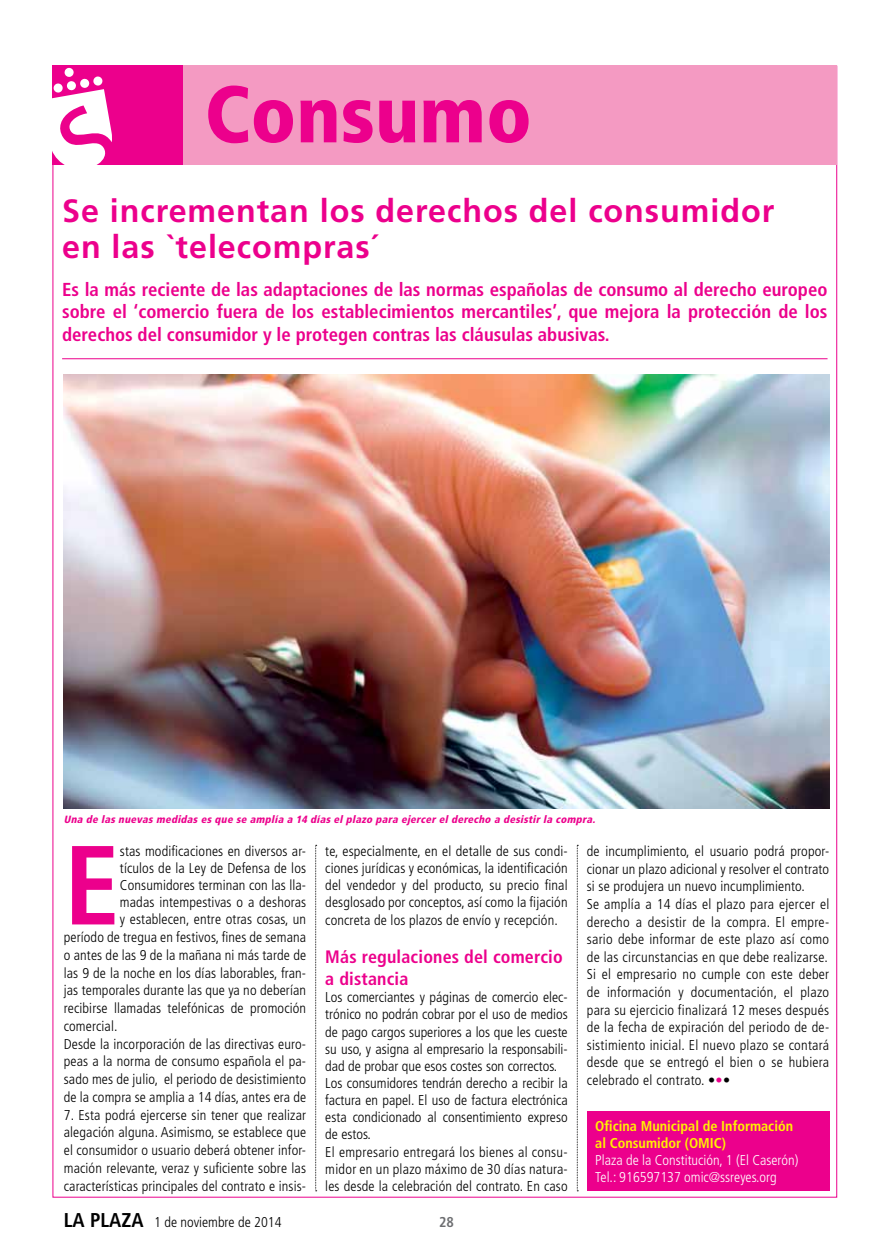
<style>
.page{position:relative;width:893px;height:1255px;background:#fff}
.page>*{position:absolute;margin:0;border:0;box-sizing:border-box;transform-origin:0 0}
.t1{font:700 condensed 112.2px "Frutiger LT Std";color:#ec008c}
.t2{font:900 condensed 79.95px "Frutiger LT Std";color:#ec008c}
.t3{font:700 32.25px/36px "Frutiger LT Std";letter-spacing:.03em;color:#ec008c}
.t4{font:700 condensed 18.75px/22.5px "Frutiger LT Std";color:#ec008c;text-align:justify}
.t5{font:700 condensed 18px/21.6px "Frutiger LT Std";letter-spacing:.01em;color:#ec008c}
.t6{font:300 condensed 14.25px/17.1px "Frutiger LT Std";letter-spacing:.01em;color:#000;text-align:justify}
.t7{font:300 condensed 14.25px/17.1px "Frutiger LT Std";color:#fff}
.t8{font:700 condensed 14.25px/17.1px "Frutiger LT Std";color:#fff200}
.t9{font:700 condensed 14.25px "Frutiger LT Std";color:#6d6e71}
.t10{font:italic 900 condensed 10.5px "Frutiger LT Std";color:#ec008c}
.s1{font-weight:700;font-size:19.95px}
.s2{color:#ec008c}
</style>
<div class="page">
<div style="left:140px;top:66px;width:697px;height:99px;background:#f49ac2"></div>
<div style="left:53px;top:66px;width:130px;height:99px;background:#ec008c"></div>
<hr style="left:62px;top:358px;width:765px;height:1px;background:#ec008c">
<div style="left:587px;top:1111px;width:242px;height:79px;background:#ec008c"></div>
<svg style="left:315px;top:845px;width:2px;height:346px"></svg>
<svg style="left:577px;top:845px;width:1px;height:346px"></svg>
<img style="left:64px;top:374px;width:765px;height:434px">
<div style="left:67px;top:81px;width:9px;height:10px;background:#fff;border-radius:4px"></div>
<svg style="left:64px;top:67px;width:10px;height:10px"></svg>
<svg style="left:53px;top:83px;width:10px;height:10px"></svg>
<svg style="left:80px;top:78px;width:10px;height:10px"></svg>
<svg style="left:93px;top:76px;width:10px;height:10px"></svg>
<svg style="left:52px;top:89px;width:60px;height:83px"></svg>
<h2 class="t2" style="left:205px;top:66px;width:329px">Consumo</h2>
<h3 class="t3" style="left:62px;top:193px;width:714px">Se incrementan los derechos del consumidor en las `telecompras´</h3>
<p class="t4" style="left:62px;top:278px;width:767px">Es la más reciente de las adaptaciones de las normas españolas de consumo al derecho europeo sobre el ‘comercio fuera de los establecimientos mercantiles’, que mejora la protección de los derechos del consumidor y le protegen contras las cláusulas abusivas.</p>
<p class="t10" style="left:64px;top:813px;width:535px">Una de las nuevas medidas es que se amplía a 14 días el plazo para ejercer el derecho a desistir la compra.</p>
<h1 class="t1" style="left:64px;top:818px;width:44px">E</h1>
<p class="t6" style="left:120px;top:842px;width:188px">stas modificaciones en diversos ar-</p>
<p class="t6" style="left:120px;top:859px;width:188px">tículos de la Ley de Defensa de los</p>
<p class="t6" style="left:120px;top:876px;width:188px">Consumidores terminan con las lla-</p>
<p class="t6" style="left:120px;top:894px;width:188px">madas intempestivas o a deshoras</p>
<p class="t6" style="left:120px;top:911px;width:188px">y establecen, entre otras cosas, un</p>
<p class="t6" style="left:64px;top:928px;width:244px">período de tregua en festivos, fines de semana</p>
<p class="t6" style="left:64px;top:946px;width:244px">o antes de las 9 de la mañana ni más tarde de</p>
<p class="t6" style="left:64px;top:964px;width:244px">las 9 de la noche en los días laborables, fran-</p>
<p class="t6" style="left:64px;top:982px;width:244px">jas temporales durante las que ya no deberían</p>
<p class="t6" style="left:64px;top:999px;width:244px">recibirse llamadas telefónicas de promoción</p>
<p class="t6" style="left:64px;top:1017px;width:55px">comercial.</p>
<p class="t6" style="left:64px;top:1035px;width:244px">Desde la incorporación de las directivas euro-</p>
<p class="t6" style="left:64px;top:1053px;width:244px">peas a la norma de consumo española el pa-</p>
<p class="t6" style="left:64px;top:1070px;width:244px">sado mes de julio, el periodo de desistimiento</p>
<p class="t6" style="left:64px;top:1088px;width:244px">de la compra se amplia a 14 días, antes era de</p>
<p class="t6" style="left:64px;top:1106px;width:244px;line-height:17.7px">7. Esta podrá ejercerse sin tener que realizar alegación alguna. Asimismo, se establece que el consumidor o usuario deberá obtener infor&shy;mación relevante, veraz y suficiente sobre las características principales del contrato e insis-</p>
<p class="t6" style="left:325px;top:842px;width:244px">te, especialmente, en el detalle de sus condi&shy;ciones jurídicas y económicas, la identificación del vendedor y del producto, su precio final desglosado por conceptos, así como la fijación concreta de los plazos de envío y recepción.</p>
<p class="t5" style="left:325px;top:946px;width:239px">Más regulaciones del comercio a distancia</p>
<p class="t6" style="left:325px;top:988px;width:244px;text-align:left">Los comerciantes y páginas de comercio elec&shy;trónico no podrán cobrar por el uso de medios de pago cargos superiores a los que les cueste su uso, y asigna al empresario la responsabili&shy;dad de probar que esos costes son correctos.<br>Los consumidores tendrán derecho a recibir la factura en papel. El uso de factura electrónica esta condicionado al consentimiento expreso de estos.<br>El empresario entregará los bienes al consu&shy;midor en un plazo máximo de 30 días natura&shy;les desde la celebración del contrato. En caso</p>
<p class="t6" style="left:64px;top:1213px;width:219px"><span class="s1">LA PLAZA</span> 1 de noviembre de 2014</p>
<p class="t9" style="left:439px;top:1213px;width:16px">28</p>
<p class="t6" style="left:587px;top:842px;width:244px;line-height:17.5px;text-align:left">de incumplimiento, el usuario podrá propor&shy;cionar un plazo adicional y resolver el contrato si se produjera un nuevo incumplimiento.<br>Se amplía a 14 días el plazo para ejercer el derecho a desistir de la compra. El empre&shy;sario debe informar de este plazo así como de las circunstancias en que debe realizarse.<br>Si el empresario no cumple con este deber de información y documentación, el plazo para su ejercicio finalizará 12 meses después de la fecha de expiración del periodo de de&shy;sistimiento inicial. El nuevo plazo se contará desde que se entregó el bien o se hubiera celebrado el contrato. •<span class="s2">•</span>•</p>
<p class="t8" style="left:595px;top:1117px;width:199px">Oficina Municipal de Información al Consumidor (OM IC)</p>
<p class="t7" style="left:595px;top:1151px;width:205px">Plaza de la Constitución, 1 (El Caserón)<br>Tel.: 916597137 omic@ssreyes.org</p>
</div>
